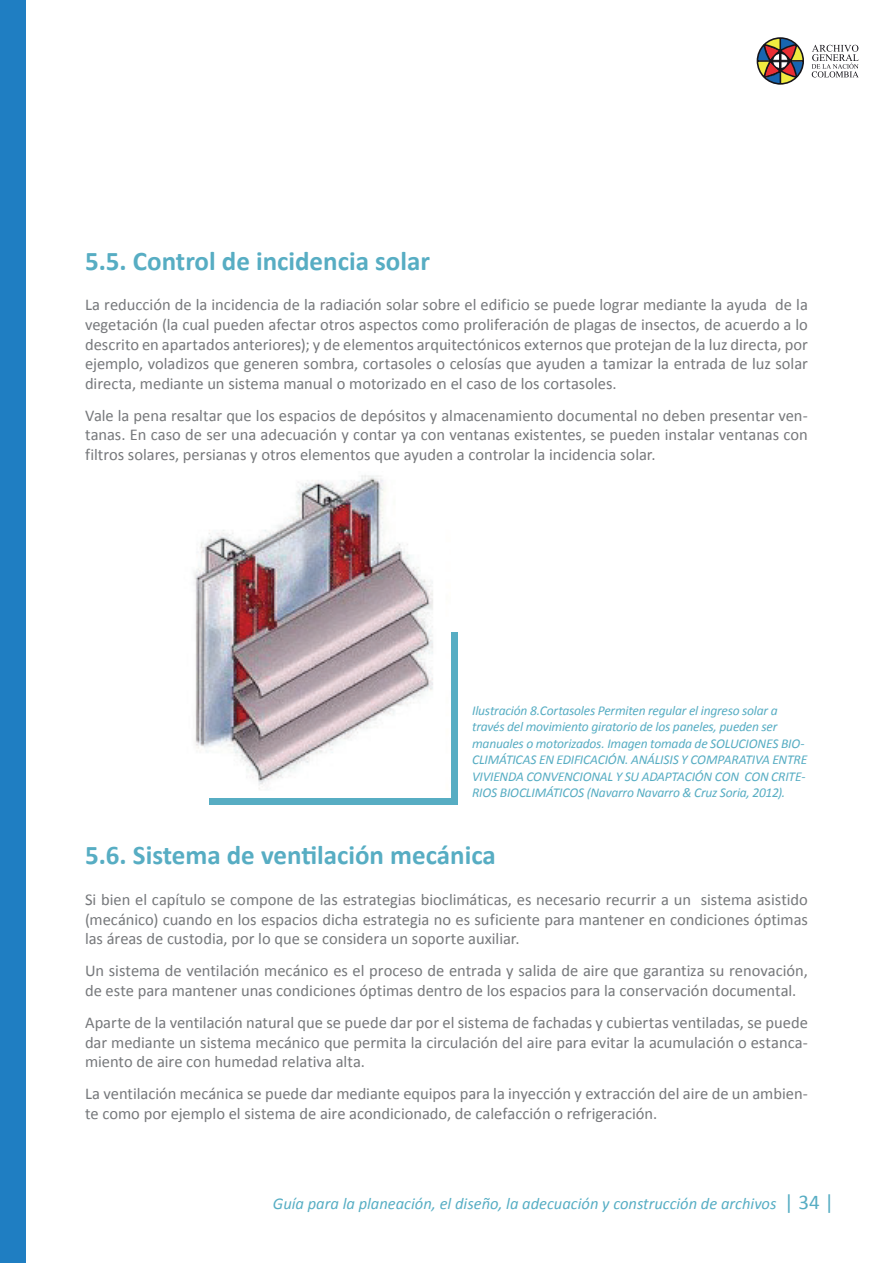
<style>
.page{position:relative;width:893px;height:1263px;background:#fff}
.page>*{position:absolute;margin:0;border:0;box-sizing:border-box;transform-origin:0 0}
.SUBTITULO_TURQUESA{font:700 27px "Calibri";color:#57adc3}
.TXTO_CORRIDO{font:16.5px/19.5px "Calibri";color:#76787b;text-align:justify}
.t1{font:italic 16.5px "Calibri";color:#57aec4}
.PIE_DE_NOTA{font:italic 13.5px/16.5px "Calibri";letter-spacing:-.015em;color:#57adc3}
.s1{font-style:normal;font-size:21px;color:#57adc3}
</style>
<div class="page">
<div style="left:209px;top:633px;width:249px;height:172px;background:#57adc3"></div>
<img style="left:194px;top:475px;width:257px;height:323px">
<svg style="left:756px;top:37px;width:48px;height:48px"></svg>
<svg style="left:812px;top:45px;width:47px;height:32px"></svg>
<div style="left:0;top:0;width:26px;height:1263px;background:#1f7ec2"></div>
<p class="SUBTITULO_TURQUESA" style="left:85px;top:242px;width:346px">5.5. Control de incidencia solar</p>
<p class="TXTO_CORRIDO" style="left:85px;top:294px;width:724px">La reducción de la incidencia de la radiación solar sobre el edificio se puede lograr mediante la ayuda de la vegetación (la cual pueden afectar otros aspectos como proliferación de plagas de insectos, de acuerdo a lo descrito en apartados anteriores); y de elementos arquitectónicos externos que protejan de la luz directa, por ejemplo, voladizos que generen sombra, cortasoles o celosías que ayuden a tamizar la entrada de luz solar directa, mediante un sistema manual o motorizado en el caso de los cortasoles.</p>
<p class="TXTO_CORRIDO" style="left:85px;top:405px;width:724px">Vale la pena resaltar que los espacios de depósitos y almacenamiento documental no deben presentar ven&shy;tanas. En caso de ser una adecuación y contar ya con ventanas existentes, se pueden instalar ventanas con filtros solares, persianas y otros elementos que ayuden a controlar la incidencia solar.</p>
<p class="PIE_DE_NOTA" style="left:472px;top:702px;width:337px">Ilustración 8.Cortasoles Permiten regular el ingreso solar a través del movimiento giratorio de los paneles, pueden ser manuales o motorizados. Imagen tomada de SOLUCIONES BIO-CLIMÁTICAS EN EDIFICACIÓN. ANÁLISIS Y COMPARATIVA ENTRE VIVIENDA CONVENCIONAL Y SU ADAPTACIÓN CON CON CRITE-RIOS BIOCLIMÁTICOS (Navarro Navarro &amp; Cruz Soria, 2012).</p>
<p class="SUBTITULO_TURQUESA" style="left:85px;top:836px;width:412px">5.6. Sistema de ventilación mecánica</p>
<p class="TXTO_CORRIDO" style="left:85px;top:889px;width:724px">Si bien el capítulo se compone de las estrategias bioclimáticas, es necesario recurrir a un sistema asistido (mecánico) cuando en los espacios dicha estrategia no es suficiente para mantener en condiciones óptimas las áreas de custodia, por lo que se considera un soporte auxiliar.</p>
<p class="TXTO_CORRIDO" style="left:85px;top:960px;width:724px">Un sistema de ventilación mecánico es el proceso de entrada y salida de aire que garantiza su renovación, de este para mantener unas condiciones óptimas dentro de los espacios para la conservación documental.</p>
<p class="TXTO_CORRIDO" style="left:85px;top:1012px;width:724px">Aparte de la ventilación natural que se puede dar por el sistema de fachadas y cubiertas ventiladas, se puede dar mediante un sistema mecánico que permita la circulación del aire para evitar la acumulación o estanca&shy;miento de aire con humedad relativa alta.</p>
<p class="TXTO_CORRIDO" style="left:85px;top:1083px;width:724px">La ventilación mecánica se puede dar mediante equipos para la inyección y extracción del aire de un ambien&shy;te como por ejemplo el sistema de aire acondicionado, de calefacción o refrigeración.</p>
<p class="t1" style="left:273px;top:1191px;width:563px">Guía para la planeación, el diseño, la adecuación y construcción de archivos <span class="s1">| 34 |</span></p>
</div>
